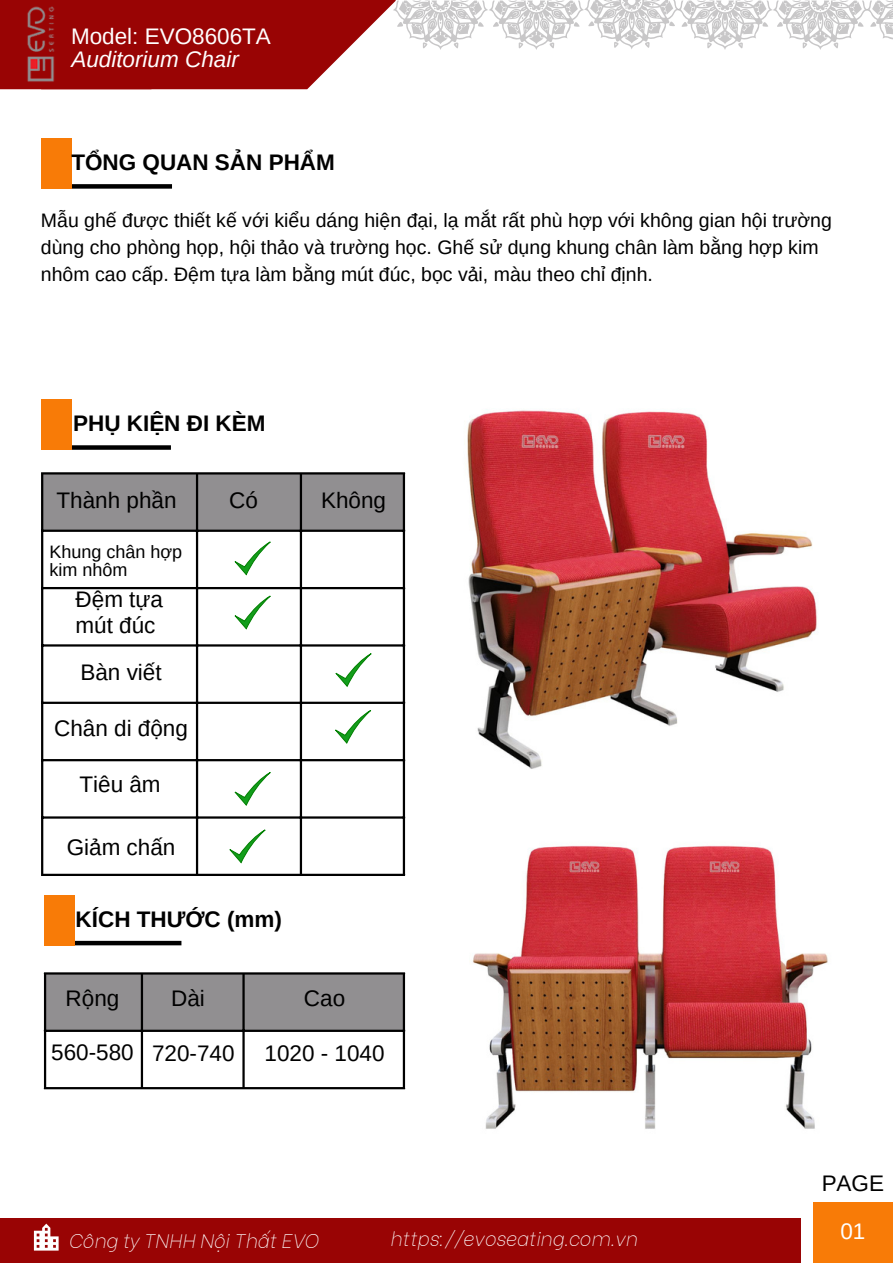
<style>
.page{position:relative;width:893px;height:1264px;background:#fff}
.page>*{position:absolute;margin:0;border:0;box-sizing:border-box;transform-origin:0 0}
.t1{font:22.5px "Arimo";color:#000}
.t2{font:700 22.5px "Arimo";color:#000}
.t3{font:22.5px "Arimo";color:#000}
.t4{font:22.5px "Arimo";color:#fff}
.t5{font:italic 22.5px "Arimo";color:#fff}
.t6{font:19.5px/27px "Arimo";color:#000}
.t7{font:italic 100 19.5px "Be Vietnam";color:#fff}
.t8{font:18px/18px "Arimo";color:#000}
</style>
<div class="page">
<svg style="left:240px;top:0;width:153px;height:89px;fill:#990404"></svg>
<div style="left:0;top:0;width:240px;height:89px;background:#990404"></div>
<div style="left:56px;top:184px;width:116px;height:5px;background:#000"></div>
<img style="left:27px;top:6px;width:28px;height:76px">
<div style="left:41px;top:138px;width:30px;height:51px;background:#f87b07"></div>
<div style="left:66px;top:940px;width:115px;height:5px;background:#000"></div>
<div style="left:44px;top:895px;width:30px;height:50px;background:#f87b07"></div>
<div style="left:46px;top:974px;width:357px;height:55px;background:#918f91"></div>
<hr style="left:44px;top:974px;width:2px;height:113px;background:#000">
<hr style="left:141px;top:974px;width:2px;height:113px;background:#000">
<hr style="left:242px;top:974px;width:3px;height:113px;background:#000">
<hr style="left:403px;top:974px;width:2px;height:113px;background:#000">
<hr style="left:44px;top:972px;width:361px;height:2px;background:#000">
<hr style="left:44px;top:1029px;width:361px;height:2px;background:#000">
<hr style="left:44px;top:1087px;width:361px;height:2px;background:#000">
<div style="left:55px;top:445px;width:116px;height:5px;background:#000"></div>
<div style="left:41px;top:399px;width:31px;height:51px;background:#f87b07"></div>
<div style="left:43px;top:474px;width:360px;height:55px;background:#918f91"></div>
<hr style="left:41px;top:474px;width:2px;height:399px;background:#000">
<hr style="left:196px;top:474px;width:2px;height:399px;background:#000">
<hr style="left:300px;top:474px;width:2px;height:399px;background:#000">
<hr style="left:403px;top:474px;width:2px;height:399px;background:#000">
<hr style="left:41px;top:472px;width:364px;height:2px;background:#000">
<hr style="left:41px;top:529px;width:364px;height:3px;background:#000">
<hr style="left:41px;top:587px;width:364px;height:2px;background:#000">
<hr style="left:41px;top:644px;width:364px;height:2px;background:#000">
<hr style="left:41px;top:701px;width:364px;height:3px;background:#000">
<hr style="left:41px;top:759px;width:364px;height:2px;background:#000">
<hr style="left:41px;top:816px;width:364px;height:2px;background:#000">
<hr style="left:41px;top:873px;width:364px;height:3px;background:#000">
<svg style="left:234px;top:541px;width:36px;height:34px"></svg>
<div style="left:0;top:1218px;width:800px;height:44px;background:#990404"></div>
<div style="left:813px;top:1202px;width:79px;height:60px;background:#f87b07"></div>
<svg style="left:34px;top:1223px;width:25px;height:27px"></svg>
<svg style="left:393px;top:0;width:500px;height:50px"></svg>
<svg style="left:234px;top:595px;width:36px;height:34px"></svg>
<svg style="left:335px;top:653px;width:36px;height:34px"></svg>
<svg style="left:335px;top:710px;width:36px;height:33px"></svg>
<svg style="left:234px;top:772px;width:36px;height:33px"></svg>
<svg style="left:229px;top:829px;width:36px;height:34px"></svg>
<img style="left:467px;top:409px;width:350px;height:360px">
<img style="left:472px;top:845px;width:356px;height:284px">
<p class="t4" style="left:71px;top:23px;width:201px">Model: EVO8606TA</p>
<p class="t5" style="left:71px;top:46px;width:169px">Auditorium Chair</p>
<p class="t2" style="left:71px;top:150px;width:265px">TỔNG QUAN SẢN PHẨM</p>
<p class="t6" style="left:41px;top:207px;width:792px">Mẫu ghế được thiết kế với kiểu dáng hiện đại, lạ mắt rất phù hợp với không gian hội trường dùng cho phòng họp, hội thảo và trường học. Ghế sử dụng khung chân làm bằng hợp kim nhôm cao cấp. Đệm tựa làm bằng mút đúc, bọc vải, màu theo chỉ định.</p>
<p class="t2" style="left:73px;top:411px;width:194px">PHỤ KIỆN ĐI KÈM</p>
<p class="t1" style="left:57px;top:488px;width:121px">Thành phần</p>
<p class="t1" style="left:229px;top:487px;width:30px">Có</p>
<p class="t1" style="left:321px;top:488px;width:66px">Không</p>
<p class="t8" style="left:50px;top:542px;width:134px">Khung chân hợp kim nhôm</p>
<p class="t1" style="left:76px;top:587px;width:89px">Đệm tựa</p>
<p class="t1" style="left:76px;top:613px;width:81px">mút đúc</p>
<p class="t1" style="left:80px;top:660px;width:83px">Bàn viết</p>
<p class="t1" style="left:54px;top:716px;width:135px">Chân di động</p>
<p class="t1" style="left:79px;top:772px;width:83px">Tiêu âm</p>
<p class="t1" style="left:67px;top:834px;width:110px">Giảm chấn</p>
<p class="t2" style="left:76px;top:906px;width:208px">KÍCH THƯỚC (mm)</p>
<p class="t1" style="left:66px;top:985px;width:55px">Rộng</p>
<p class="t3" style="left:171px;top:985px;width:35px">Dài</p>
<p class="t3" style="left:304px;top:985px;width:43px">Cao</p>
<p class="t3" style="left:51px;top:1039px;width:84px">560-580</p>
<p class="t3" style="left:152px;top:1040px;width:84px">720-740</p>
<p class="t3" style="left:264px;top:1040px;width:121px">1020 - 1040</p>
<p class="t7" style="left:68px;top:1224px;width:252px">Công ty TNHH Nội Thất EVO</p>
<p class="t7" style="left:390px;top:1222px;width:249px">https://evoseating.com.vn</p>
<p class="t1" style="left:821px;top:1170px;width:64px">PAGE</p>
<p class="t4" style="left:840px;top:1218px;width:26px">01</p>
</div>
